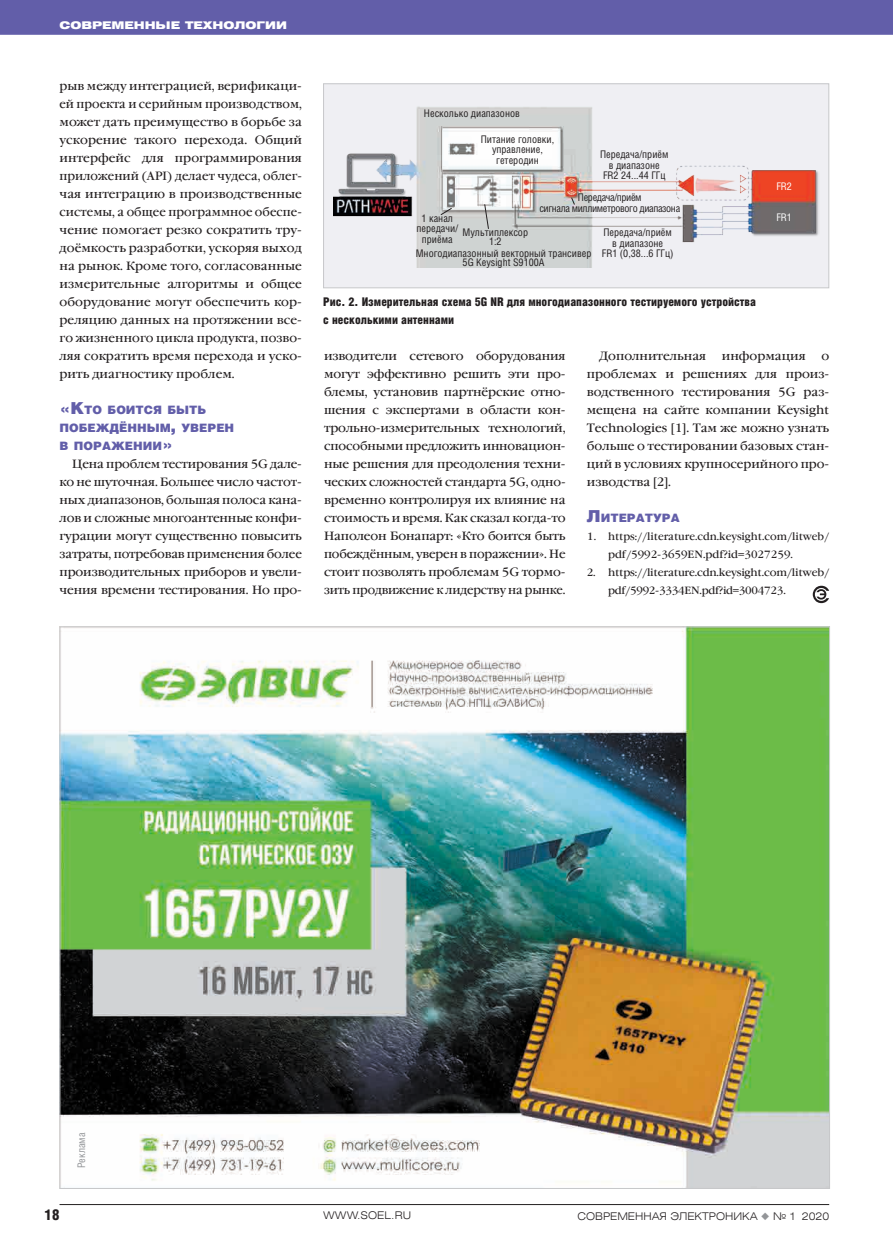
<style>
.page{position:relative;width:893px;height:1251px;background:#fff}
.page>*{position:absolute;margin:0;border:0;box-sizing:border-box;transform-origin:0 0}
.t1{font:15px "Helios Cond Black C";color:#231f20}
.t2{font:12px/18px "Garamond Book C";color:#231f20;text-align:justify}
.t3{font:12px/18px "Helios Cond Black C";color:#231f20}
.t4{font:11.55px/18px "Helios Black C";color:#625ea9}
.t5{font:10.5px/10.5px "Helios Cond C";color:#231f20;text-align:center}
.t6{font:10.5px/18px "Garamond Book C";letter-spacing:-.01em;color:#231f20}
.t7{font:10.5px/10.5px "Helios Cond C";letter-spacing:-.035em;color:#231f20;text-align:center}
.t8{font:10.5px "Helios Ext Light C";color:#231f20}
.t9{font:10.5px "Helios Ext Black C";color:#fff}
.t10{font:10.5px "Helios Cond C";color:#939598}
.t11{font:10.5px "Helios Cond C";color:#fff}
.s1{font-size:16.5px}
.s2{color:#939598}
</style>
<div class="page">
<div style="left:0;top:0;width:893px;height:35px;background:#625ea9"></div>
<hr style="left:60px;top:1203px;width:769px;height:1px;background:#231f20">
<div style="left:324px;top:84px;width:505px;height:204px;background:#efeff3"></div>
<img style="left:333px;top:106px;width:486px;height:161px">
<div style="left:323px;top:83px;width:506px;height:205px;border:1px solid #c7c8ca"></div>
<img style="left:62px;top:628px;width:766px;height:558px">
<svg style="left:440px;top:207px;width:12px;height:9px"></svg>
<svg style="left:571px;top:197px;width:4px;height:8px"></svg>
<svg style="left:484px;top:204px;width:5px;height:25px"></svg>
<svg style="left:813px;top:585px;width:16px;height:18px"></svg>
<p class="t9" style="left:60px;top:19px;width:229px">Современные технологии</p>
<p class="t2" style="left:60px;top:77px;width:244px">рыв между интеграцией, верификаци&shy;ей проекта и серийным производством, может дать преимущество в борьбе за ускорение такого перехода. Общий интерфейс для программирования приложений (API) делает чудеса, облег&shy;чая интеграцию в производственные системы, а общее программное обеспе&shy;чение помогает резко сократить тру&shy;доёмкость разработки, ускоряя выход на рынок. Кроме того, согласованные измерительные алгоритмы и общее оборудование могут обеспечить кор&shy;реляцию данных на протяжении все&shy;го жизненного цикла продукта, позво&shy;ляя сократить время перехода и уско&shy;рить диагностику проблем.</p>
<p class="t4" style="left:60px;top:400px;width:176px"><span class="s1">«К</span>то боится быть побеждённым<span class="s1">,</span> уверен в поражении<span class="s1">»</span></p>
<p class="t2" style="left:60px;top:455px;width:244px;text-indent:13px">Цена проблем тестирования 5G дале&shy;ко не шуточная. Большее число частот&shy;ных диапазонов, большая полоса кана&shy;лов и сложные многоантенные конфи&shy;гурации могут существенно повысить затраты, потребовав применения более производительных приборов и увели&shy;чения времени тестирования. Но про-</p>
<p class="t5" style="left:424px;top:108px;width:97px">Несколько диапазонов</p>
<p class="t5" style="left:481px;top:134px;width:75px">Питание головки, управление, гетеродин</p>
<p class="t5" style="left:600px;top:149px;width:70px">Передача/приём в диапазоне<br>FR2 24...44 ГГц</p>
<p class="t7" style="left:539px;top:192px;width:142px">Передача/приём<br>сигнала миллиметрового диапазона</p>
<p class="t5" style="left:416px;top:212px;width:43px">1 канал передачи/ приёма</p>
<p class="t5" style="left:463px;top:227px;width:67px;line-height:9px">Мультиплексор<br>1:2</p>
<p class="t5" style="left:416px;top:248px;width:177px;line-height:9px">Многодиапазонный векторный трансивер<br>5G Keysight S9100A</p>
<p class="t5" style="left:602px;top:227px;width:73px">Передача/приём в диапазоне<br>FR1 (0,38...6 ГГц)</p>
<p class="t11" style="left:776px;top:180px;width:17px">FR2</p>
<p class="t11" style="left:776px;top:211px;width:17px">FR1</p>
<p class="t3" style="left:323px;top:293px;width:434px">Рис. 2. Измерительная схема 5G NR для многодиапазонного тестируемого устройства с несколькими антеннами</p>
<p class="t2" style="left:324px;top:347px;width:243px">изводители сетевого оборудования могут эффективно решить эти про&shy;блемы, установив партнёрские отно&shy;шения с экспертами в области кон&shy;трольно-измерительных технологий, способными предложить инновацион&shy;ные решения для преодоления техни&shy;ческих сложностей стандарта 5G, одно&shy;временно контролируя их влияние на стоимость и время. Как сказал когда-то Наполеон Бонапарт: «Кто боится быть побеждённым, уверен в поражении». Не стоит позволять проблемам 5G тормо&shy;зить продвижение к лидерству на рынке.</p>
<p class="t2" style="left:600px;top:347px;width:108px">Дополнительная</p>
<p class="t2" style="left:722px;top:347px;width:85px">информация</p>
<p class="t2" style="left:587px;top:347px;width:244px;text-indent:235px">о проблемах и решениях для произ&shy;водственного тестирования 5G раз&shy;мещена на сайте компании Keysight Technologies [1]. Там же можно узнать больше о тестировании базовых стан&shy;ций в условиях крупносерийного про&shy;изводства [2].</p>
<p class="t4" style="left:587px;top:508px;width:94px"><span class="s1">Л</span>итература</p>
<p class="t6" style="left:608px;top:528px;width:223px;text-indent:-21px">1. https://literature.cdn.keysight.com/litweb/ pdf/5992-3659EN.pdf?id=3027259.</p>
<p class="t6" style="left:608px;top:564px;width:223px;text-indent:-21px">2. https://literature.cdn.keysight.com/litweb/ pdf/5992-3334EN.pdf?id=3004723.</p>
<p class="t10" style="left:75px;top:1167px;width:37px;rotate:-90deg">Реклама</p>
<p class="t1" style="left:44px;top:1205px;width:17px">18</p>
<p class="t8" style="left:323px;top:1208px;width:89px">WWW.SOEL.RU</p>
<p class="t8" style="left:578px;top:1208px;width:253px">СОВРЕМЕННАЯ ЭЛЕКТРОНИКА <span class="s2">◆</span> № 1 2020</p>
</div>
